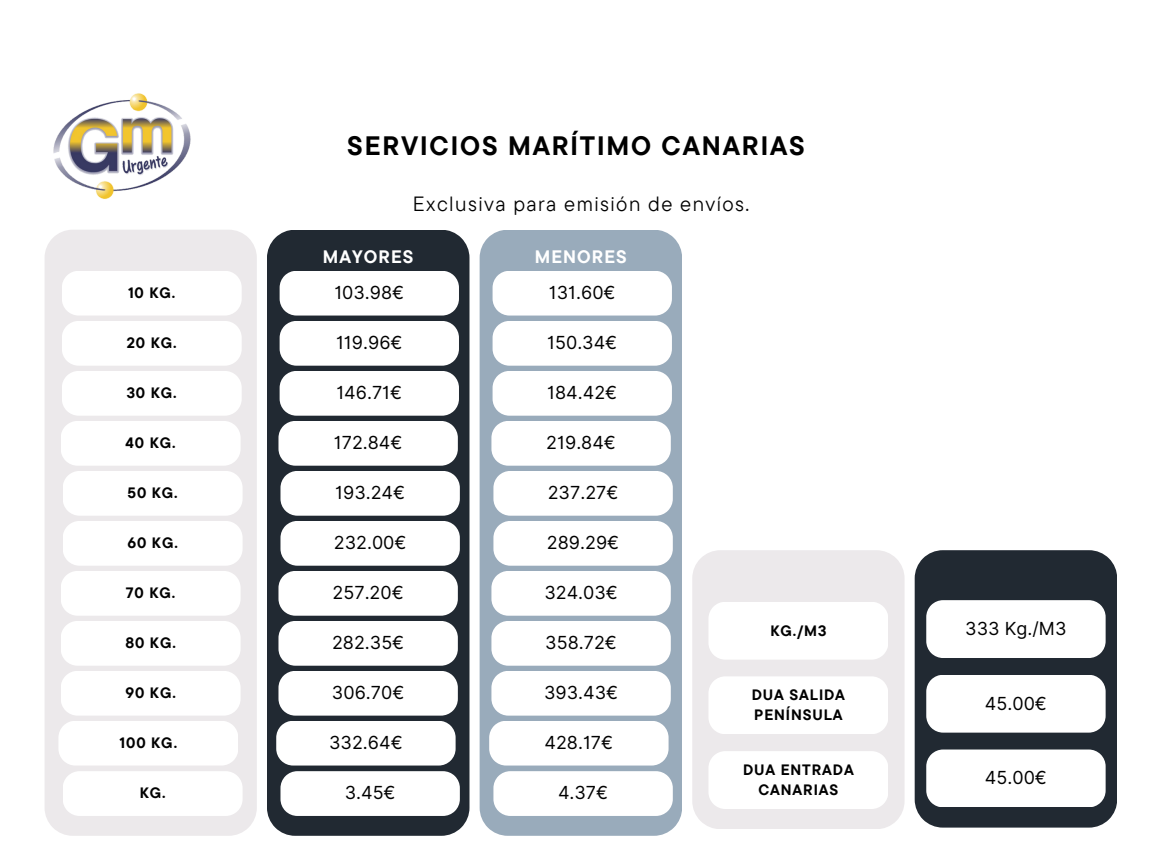
<style>
.page{position:relative;width:1152px;height:864px;background:#fff}
.page>*{position:absolute;margin:0;border:0;box-sizing:border-box;transform-origin:0 0}
.t1{font:700 26.55px "TT Commons Pro";letter-spacing:.07em;color:#000}
.t2{font:20.55px "TT Commons Pro";letter-spacing:.07em;color:#000}
.t3{font:18px "Inter";color:#000}
.t4{font:700 18px "TT Commons Pro";letter-spacing:.06em;color:#fff}
.t5{font:700 15px/20.2px "TT Commons Pro";letter-spacing:.06em;color:#000}
</style>
<div class="page">
<div style="left:267px;top:230px;width:202px;height:606px;background:#212932"></div>
<div style="left:480px;top:230px;width:202px;height:606px;background:#99abbb"></div>
<div style="left:45px;top:230px;width:212px;height:606px;background:#ece9eb"></div>
<img style="left:53px;top:93px;width:138px;height:106px">
<svg style="left:58px;top:271px;width:185px;height:545px"></svg>
<svg style="left:276px;top:233px;width:184px;height:583px"></svg>
<svg style="left:489px;top:233px;width:184px;height:583px"></svg>
<div style="left:915px;top:550px;width:202px;height:278px;background:#212932"></div>
<div style="left:692px;top:550px;width:213px;height:279px;background:#ece9eb"></div>
<svg style="left:708px;top:602px;width:180px;height:58px"></svg>
<svg style="left:926px;top:600px;width:180px;height:58px"></svg>
<svg style="left:708px;top:676px;width:180px;height:58px"></svg>
<svg style="left:926px;top:675px;width:180px;height:58px"></svg>
<svg style="left:708px;top:751px;width:180px;height:58px"></svg>
<svg style="left:926px;top:750px;width:180px;height:57px"></svg>
<p class="t1" style="left:347px;top:128px;width:459px">SERVICIOS MARÍTIMO CANARIAS</p>
<p class="t2" style="left:413px;top:191px;width:338px">Exclusiva para emisión de envíos.</p>
<h2 class="t5" style="left:128px;top:282px;width:49px">10 KG.</h2>
<p class="t5" style="left:127px;top:332px;width:51px">20 KG.</p>
<p class="t5" style="left:127px;top:382px;width:51px">30 KG.</p>
<p class="t4" style="left:323px;top:245px;width:92px">MAYORES</p>
<h1 class="t4" style="left:535px;top:245px;width:93px">MENORES</h1>
<p class="t3" style="left:334px;top:282px;width:71px">103.98€</p>
<p class="t3" style="left:549px;top:282px;width:68px">131.60€</p>
<p class="t3" style="left:336px;top:332px;width:68px">119.96€</p>
<p class="t3" style="left:547px;top:332px;width:72px">150.34€</p>
<p class="t3" style="left:336px;top:382px;width:67px">146.71€</p>
<p class="t3" style="left:547px;top:382px;width:71px">184.42€</p>
<h3 class="t5" style="left:126px;top:432px;width:52px">40 KG.</h3>
<h4 class="t3" style="left:334px;top:432px;width:70px">172.84€</h4>
<h4 class="t3" style="left:546px;top:432px;width:71px">219.84€</h4>
<h4 class="t5" style="left:127px;top:482px;width:52px">50 KG.</h4>
<h4 class="t3" style="left:335px;top:482px;width:71px">193.24€</h4>
<h4 class="t3" style="left:548px;top:482px;width:72px">237.27€</h4>
<h4 class="t5" style="left:127px;top:532px;width:52px">60 KG.</h4>
<h4 class="t3" style="left:334px;top:532px;width:74px">232.00€</h4>
<h4 class="t3" style="left:547px;top:532px;width:74px">289.29€</h4>
<h4 class="t5" style="left:126px;top:582px;width:51px">70 KG.</h4>
<h4 class="t3" style="left:333px;top:582px;width:73px">257.20€</h4>
<h4 class="t3" style="left:544px;top:582px;width:75px">324.03€</h4>
<h4 class="t5" style="left:125px;top:632px;width:52px">80 KG.</h4>
<h4 class="t3" style="left:332px;top:632px;width:74px">282.35€</h4>
<h4 class="t3" style="left:545px;top:632px;width:73px">358.72€</h4>
<h3 class="t5" style="left:125px;top:682px;width:52px">90 KG.</h3>
<h4 class="t3" style="left:332px;top:682px;width:74px">306.70€</h4>
<h4 class="t3" style="left:544px;top:682px;width:76px">393.43€</h4>
<h4 class="t5" style="left:120px;top:732px;width:59px">100 KG.</h4>
<h4 class="t3" style="left:329px;top:732px;width:75px">332.64€</h4>
<h4 class="t3" style="left:545px;top:732px;width:70px">428.17€</h4>
<h4 class="t5" style="left:140px;top:782px;width:27px">KG.</h4>
<h4 class="t3" style="left:345px;top:782px;width:52px">3.45€</h4>
<h4 class="t3" style="left:558px;top:782px;width:52px">4.37€</h4>
<p class="t5" style="left:770px;top:620px;width:58px">KG./M3</p>
<p class="t3" style="left:965px;top:618px;width:103px">333 Kg./M3</p>
<p class="t5" style="left:752px;top:684px;width:95px">DUA SALIDA<br>PENÍNSULA</p>
<h4 class="t3" style="left:985px;top:692px;width:63px">45.00€</h4>
<h4 class="t5" style="left:743px;top:759px;width:112px;text-align:center">DUA ENTRADA<br>CANARIAS</h4>
<h4 class="t3" style="left:985px;top:767px;width:63px">45.00€</h4>
</div>
